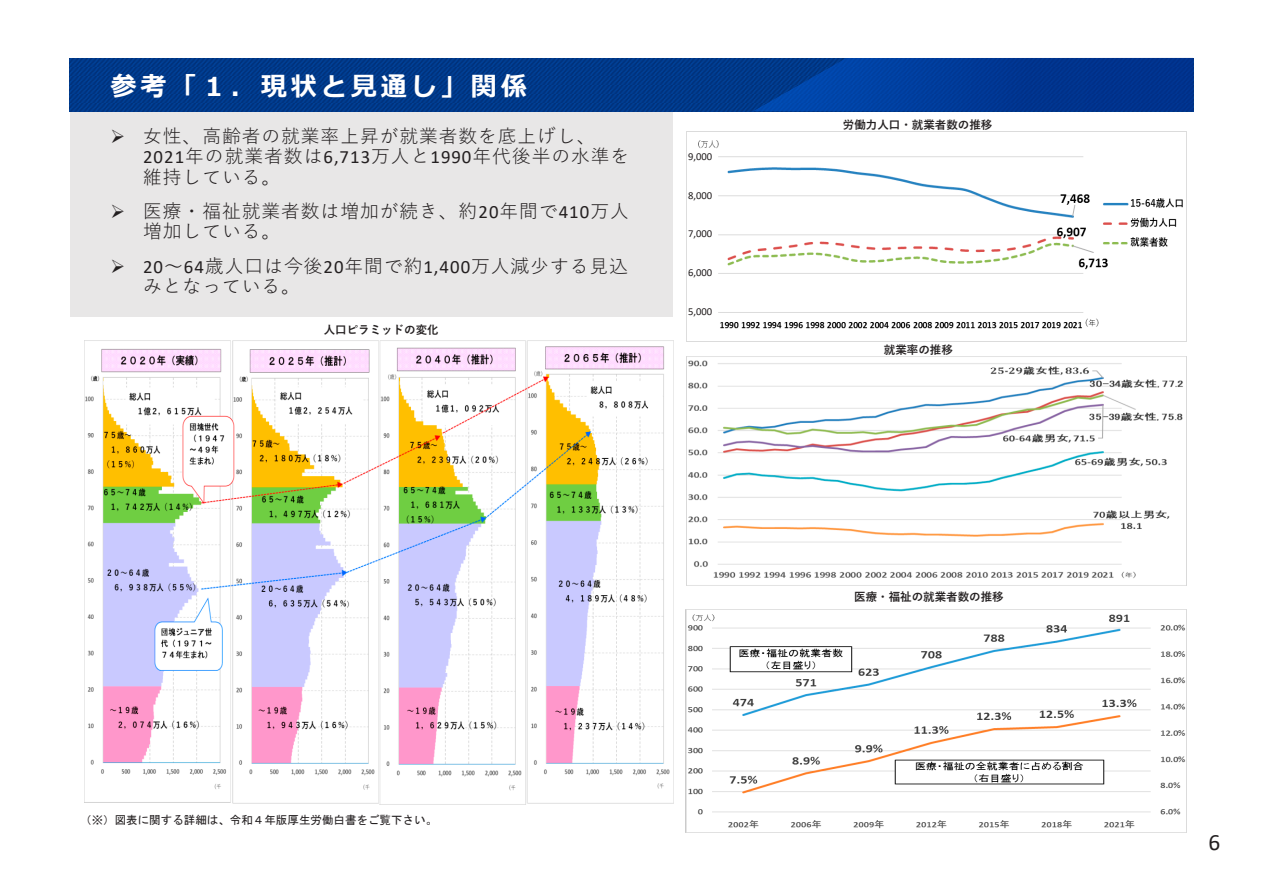
<style>
.page{position:relative;width:1263px;height:893px;background:#fff}
.page>*{position:absolute;margin:0;border:0;box-sizing:border-box;transform-origin:0 0}
.t1{font:700 26.1px "Meiryo";letter-spacing:.15em;color:#fff}
.t2{font:23.4px "Calibri";color:#231f20}
.t3{font:18.75px/20.2px "Yu Gothic";letter-spacing:.05em;color:#231f20}
.t4{font:700 11.55px "Yu Gothic";color:#231f20}
.t5{font:11.55px "MS Gothic";color:#231f20}
.t6{font:10.65px "Calibri";color:#231f20}
.s1{font-family:"Calibri"}
</style>
<div class="page">
<div style="left:70px;top:58px;width:1123px;height:54px;background:linear-gradient(to bottom,#003989,#003989)"></div>
<svg style="left:752px;top:58px;width:441px;height:53px;background:#003995"></svg>
<img style="left:685px;top:610px;width:500px;height:222px">
<div style="left:70px;top:112px;width:602px;height:205px;background:#e8e7e7"></div>
<img style="left:686px;top:132px;width:497px;height:209px">
<img style="left:686px;top:357px;width:497px;height:228px">
<img style="left:84px;top:340px;width:589px;height:465px">
<div style="left:688px;top:152px;width:24px;height:10px;background:#fff"></div>
<div style="left:688px;top:190px;width:24px;height:11px;background:#fff"></div>
<div style="left:688px;top:229px;width:24px;height:10px;background:#fff"></div>
<div style="left:688px;top:267px;width:24px;height:11px;background:#fff"></div>
<div style="left:688px;top:306px;width:24px;height:11px;background:#fff"></div>
<h1 class="t1" style="left:111px;top:68px;width:418px">参考「１．現状と見通し」関係</h1>
<p class="t3" style="left:143px;top:124px;width:488px;text-indent:-32px">➢ 女性、高齢者の就業率上昇が就業者数を底上げし、<br><span class="s1">2021</span>年の就業者数は<span class="s1">6,713</span>万人と<span class="s1">1990</span>年代後半の水準を維持している。</p>
<p class="t3" style="left:143px;top:199px;width:487px;text-indent:-32px">➢ 医療・福祉就業者数は増加が続き、約<span class="s1">20</span>年間で<span class="s1">410</span>万人増加している。</p>
<p class="t3" style="left:143px;top:254px;width:486px;text-indent:-32px">➢ <span class="s1">20</span>～<span class="s1">64</span>歳人口は今後<span class="s1">20</span>年間で約<span class="s1">1,400</span>万人減少する見込みとなっている。</p>
<p class="t4" style="left:324px;top:323px;width:116px">人口ピラミッドの変化</p>
<p class="t6" style="left:688px;top:149px;width:26px">9,000</p>
<p class="t6" style="left:688px;top:188px;width:26px">8,000</p>
<p class="t6" style="left:688px;top:227px;width:26px">7,000</p>
<p class="t6" style="left:688px;top:265px;width:26px">6,000</p>
<p class="t6" style="left:688px;top:304px;width:26px">5,000</p>
<p class="t5" style="left:80px;top:814px;width:358px">（※）図表に関する詳細は、令和４年版厚生労働白書をご覧下さい。</p>
<p class="t4" style="left:843px;top:118px;width:151px">労働力人口・就業者数の推移</p>
<p class="t4" style="left:884px;top:343px;width:70px">就業率の推移</p>
<p class="t4" style="left:854px;top:591px;width:151px">医療・福祉の就業者数の推移</p>
<p class="t2" style="left:1208px;top:826px;width:13px">6</p>
</div>
